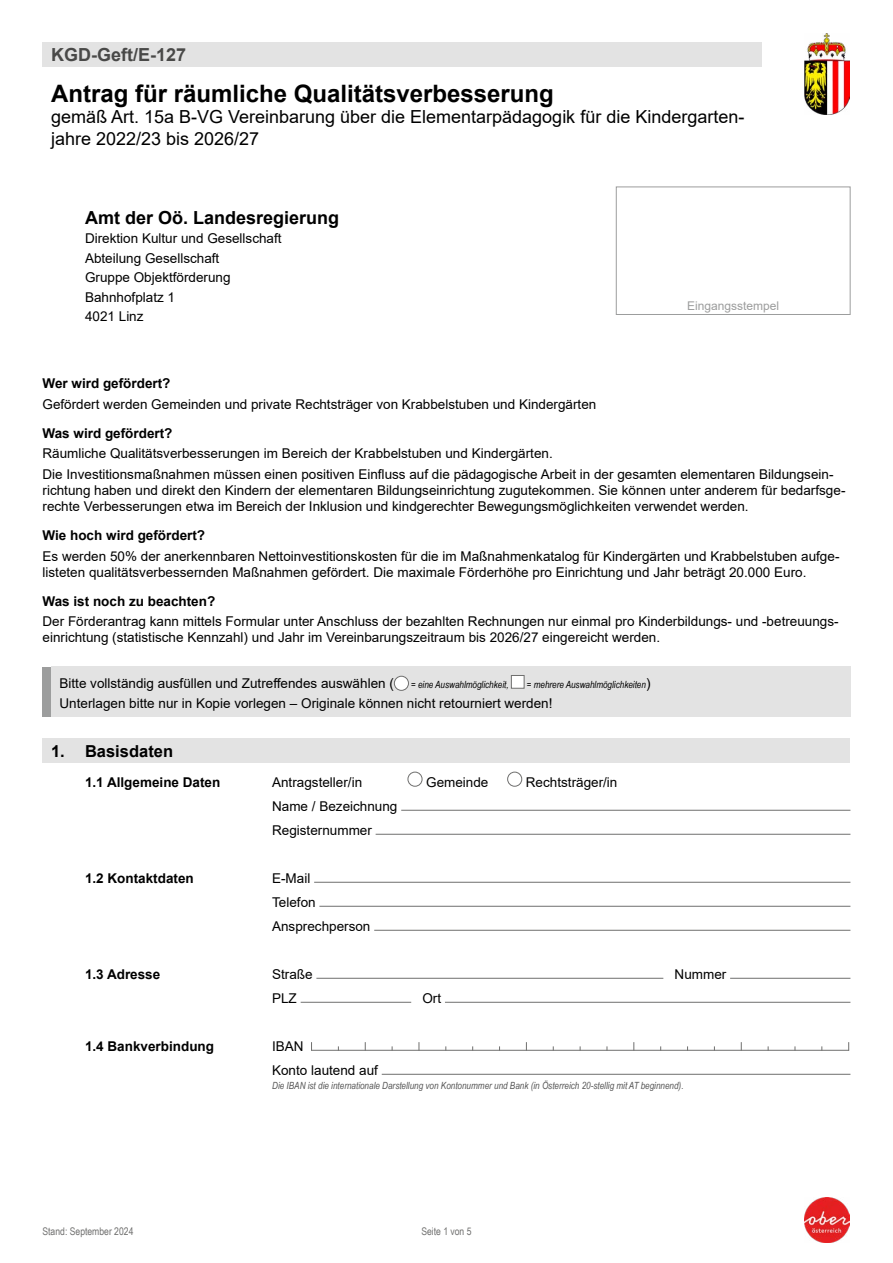
<style>
.page{position:relative;width:893px;height:1263px;background:#fff}
.page>*{position:absolute;margin:0;border:0;box-sizing:border-box;transform-origin:0 0}
.Formularkopf_H1_Formulartitel{font:700 24px "Arial";color:#000}
.Formularkopf_H1_Formulartitel-2{font:18px/21.6px "Arial";color:#000}
.Formularkopf_P_Adresse{font:700 18px "Arial";color:#000}
.Formularkopf_P_Formularnummer{font:700 18px "Arial";color:#494948}
.Formularabschnitt_H2{font:700 16.5px "Arial";color:#000}
.Formularabschnitt_P_Text{font:13.5px/16.2px "Arial";color:#000}
.Formularabschnitt_P_Text-2{font:700 13.5px "Arial";color:#000}
.Formularkopf_P_Allgemeine_Infos{font:13.5px "Arial";color:#000}
.Formularkopf_P_Adresse-2{font:13.5px/19.5px "Arial";color:#000}
.t1{font:12px "Arial";color:#9c9d9d}
.Formularkopf_P_Aktueller_Stand{font:10.5px "Arial Narrow";color:#6f6f6e}
.Formularabschnitt_P_Text-3{font:italic 9.9px "Arial Narrow";color:#565656}
.Formularkopf_P_Allgemeine_Infos-2{font:italic 9.9px "Arial Narrow";color:#000}
.s1{font-family:"Arial";font-style:normal;font-size:13.5px}
</style>
<div class="page">
<div style="left:616px;top:187px;width:234px;height:128px;border:1px solid #9c9d9d"></div>
<div style="left:43px;top:43px;width:719px;height:24px;background:#e3e3e3"></div>
<div style="left:51px;top:667px;width:799px;height:32px;background:#e3e3e3"></div>
<div style="left:51px;top:685px;width:799px;height:31px;background:#e3e3e3"></div>
<div style="left:394px;top:676px;width:14px;height:14px;background:#fff;border-radius:50%"></div>
<div style="left:394px;top:676px;width:15px;height:15px;border:1px solid #6f6f6e;border-radius:50%"></div>
<div style="left:511px;top:675px;width:13px;height:14px;background:#fff;border:1px solid #6f6f6e"></div>
<div style="left:43px;top:739px;width:807px;height:24px;background:#e3e3e3"></div>
<div style="left:408px;top:772px;width:14px;height:15px;border:1px solid #6f6f6e;border-radius:50%"></div>
<div style="left:507px;top:772px;width:15px;height:15px;border:1px solid #6f6f6e;border-radius:50%"></div>
<hr style="left:401px;top:810px;width:449px;height:1px;background:#6f6f6e">
<hr style="left:376px;top:834px;width:474px;height:1px;background:#6f6f6e">
<hr style="left:314px;top:882px;width:536px;height:1px;background:#6f6f6e">
<hr style="left:319px;top:906px;width:531px;height:1px;background:#6f6f6e">
<hr style="left:374px;top:930px;width:476px;height:1px;background:#6f6f6e">
<hr style="left:316px;top:978px;width:347px;height:1px;background:#6f6f6e">
<hr style="left:730px;top:978px;width:120px;height:1px;background:#6f6f6e">
<hr style="left:301px;top:1002px;width:110px;height:1px;background:#6f6f6e">
<hr style="left:445px;top:1002px;width:405px;height:1px;background:#6f6f6e">
<hr style="left:311px;top:1050px;width:538px;height:1px;background:#6f6f6e">
<hr style="left:382px;top:1074px;width:468px;height:1px;background:#6f6f6e">
<img style="left:805px;top:34px;width:45px;height:81px">
<img style="left:805px;top:1198px;width:45px;height:45px">
<p class="Formularkopf_P_Formularnummer" style="left:51px;top:42px;width:137px">KGD-Geft/E-127</p>
<h1 class="Formularkopf_H1_Formulartitel" style="left:51px;top:76px;width:504px">Antrag für räumliche Qualitätsverbesserung</h1>
<h1 class="Formularkopf_H1_Formulartitel-2" style="left:51px;top:106px;width:695px">gemäß Art. 15a B-VG Vereinbarung über die Elementarpädagogik für die Kindergarten&shy;jahre 2022/23 bis 2026/27</h1>
<p class="Formularkopf_P_Adresse" style="left:85px;top:205px;width:256px">Amt der Oö. Landesregierung</p>
<p class="Formularkopf_P_Adresse-2" style="left:85px;top:228px;width:198px">Direktion Kultur und Gesellschaft<br>Abteilung Gesellschaft<br>Gruppe Objektförderung<br>Bahnhofplatz 1<br>4021 Linz</p>
<p class="t1" style="left:687px;top:297px;width:94px">Eingangsstempel</p>
<p class="Formularabschnitt_P_Text-2" style="left:43px;top:374px;width:130px">Wer wird gefördert?</p>
<p class="Formularabschnitt_P_Text" style="left:43px;top:396px;width:555px">Gefördert werden Gemeinden und private Rechtsträger von Krabbelstuben und Kindergärten</p>
<p class="Formularabschnitt_P_Text-2" style="left:43px;top:424px;width:132px">Was wird gefördert?</p>
<p class="Formularabschnitt_P_Text" style="left:43px;top:445px;width:512px">Räumliche Qualitätsverbesserungen im Bereich der Krabbelstuben und Kindergärten.</p>
<p class="Formularabschnitt_P_Text" style="left:43px;top:466px;width:805px">Die Investitionsmaßnahmen müssen einen positiven Einfluss auf die pädagogische Arbeit in der gesamten elementaren Bildungsein&shy;richtung haben und direkt den Kindern der elementaren Bildungseinrichtung zugutekommen. Sie können unter anderem für bedarfsge&shy;rechte Verbesserungen etwa im Bereich der Inklusion und kindgerechter Bewegungsmöglichkeiten verwendet werden.</p>
<p class="Formularabschnitt_P_Text-2" style="left:43px;top:526px;width:164px">Wie hoch wird gefördert?</p>
<p class="Formularabschnitt_P_Text" style="left:43px;top:548px;width:798px">Es werden 50% der anerkennbaren Nettoinvestitionskosten für die im Maßnahmenkatalog für Kindergärten und Krabbelstuben aufge&shy;listeten qualitätsverbessernden Maßnahmen gefördert. Die maximale Förderhöhe pro Einrichtung und Jahr beträgt 20.000 Euro.</p>
<p class="Formularabschnitt_P_Text-2" style="left:43px;top:591px;width:174px">Was ist noch zu beachten?</p>
<p class="Formularabschnitt_P_Text" style="left:43px;top:613px;width:798px">Der Förderantrag kann mittels Formular unter Anschluss der bezahlten Rechnungen nur einmal pro Kinderbildungs- und -betreuungs&shy;einrichtung (statistische Kennzahl) und Jahr im Vereinbarungszeitraum bis 2026/27 eingereicht werden.</p>
<p class="Formularkopf_P_Allgemeine_Infos" style="left:60px;top:673px;width:336px">Bitte vollständig ausfüllen und Zutreffendes auswählen (</p>
<p class="Formularkopf_P_Allgemeine_Infos-2" style="left:411px;top:677px;width:99px">= eine Auswahlmöglichkeit,</p>
<p class="Formularkopf_P_Allgemeine_Infos-2" style="left:527px;top:677px;width:125px">= mehrere Auswahlmöglichkeiten<span class="s1">)</span></p>
<p class="Formularkopf_P_Allgemeine_Infos" style="left:60px;top:694px;width:494px">Unterlagen bitte nur in Kopie vorlegen – Originale können nicht retourniert werden!</p>
<h2 class="Formularabschnitt_H2" style="left:51px;top:739px;width:124px">1. Basisdaten</h2>
<p class="Formularabschnitt_P_Text-2" style="left:85px;top:772px;width:137px">1.1 Allgemeine Daten</p>
<p class="Formularabschnitt_P_Text" style="left:272px;top:774px;width:92px">Antragsteller/in</p>
<p class="Formularabschnitt_P_Text" style="left:426px;top:774px;width:64px">Gemeinde</p>
<p class="Formularabschnitt_P_Text" style="left:526px;top:774px;width:93px">Rechtsträger/in</p>
<p class="Formularabschnitt_P_Text" style="left:272px;top:794px;width:127px;line-height:24px">Name / Bezeichnung<br>Registernummer</p>
<p class="Formularabschnitt_P_Text-2" style="left:85px;top:868px;width:110px">1.2 Kontaktdaten</p>
<p class="Formularabschnitt_P_Text" style="left:272px;top:866px;width:100px;line-height:24px">E-Mail<br>Telefon<br>Ansprechperson</p>
<p class="Formularabschnitt_P_Text-2" style="left:85px;top:964px;width:77px">1.3 Adresse</p>
<p class="Formularabschnitt_P_Text" style="left:272px;top:966px;width:42px">Straße</p>
<p class="Formularabschnitt_P_Text" style="left:675px;top:966px;width:53px">Nummer</p>
<p class="Formularabschnitt_P_Text" style="left:272px;top:990px;width:26px">PLZ</p>
<p class="Formularabschnitt_P_Text" style="left:422px;top:990px;width:20px">Ort</p>
<p class="Formularabschnitt_P_Text-2" style="left:85px;top:1036px;width:131px">1.4 Bankverbindung</p>
<p class="Formularabschnitt_P_Text" style="left:272px;top:1034px;width:107px;line-height:24px">IBAN<br>Konto lautend auf</p>
<p class="Formularabschnitt_P_Text-3" style="left:272px;top:1078px;width:413px">Die IBAN ist die internationale Darstellung von Kontonummer und Bank (in Österreich 20-stellig mit AT beginnend).</p>
<p class="Formularkopf_P_Aktueller_Stand" style="left:43px;top:1223px;width:92px">Stand: September 2024</p>
<p class="Formularkopf_P_Aktueller_Stand" style="left:421px;top:1223px;width:52px">Seite 1 von 5</p>
</div>
